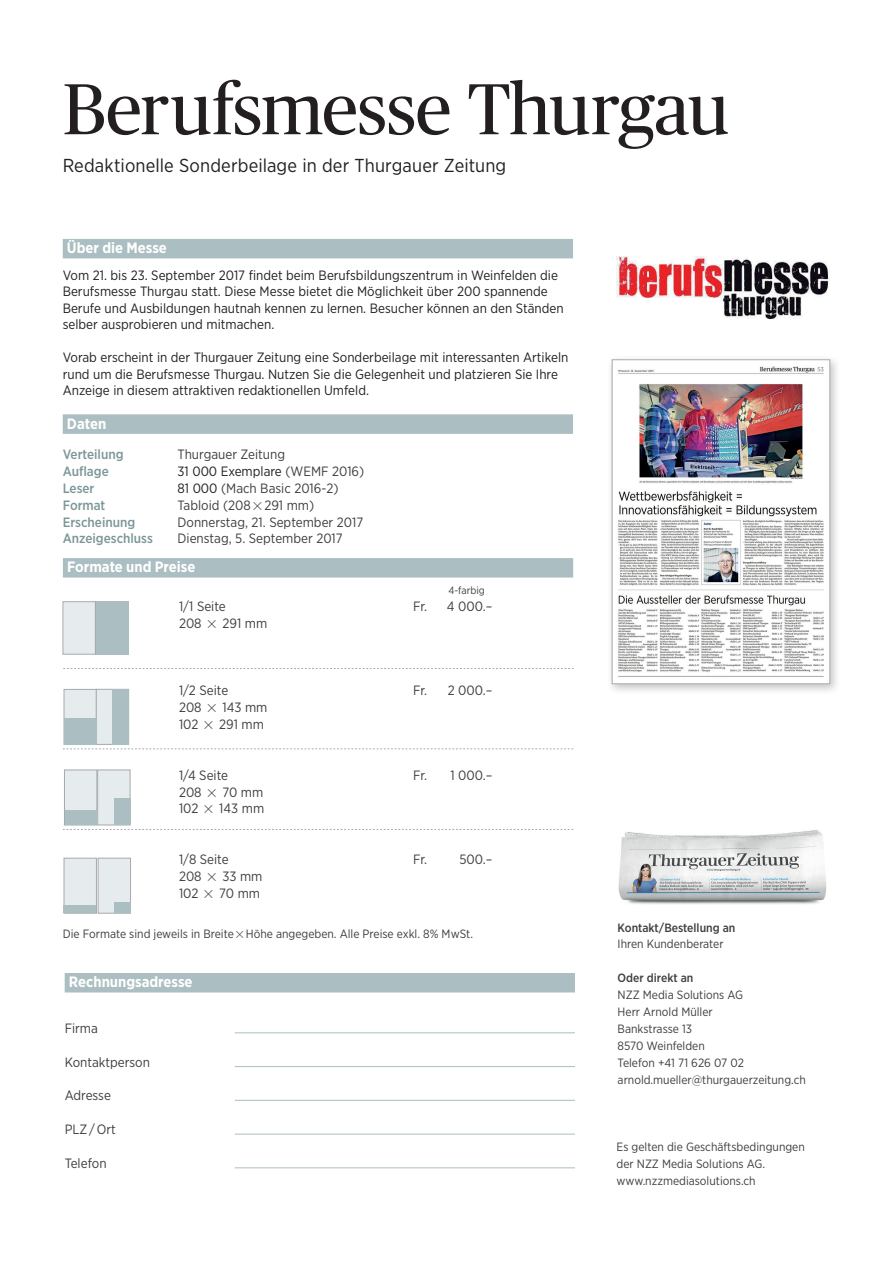
<style>
.page{position:relative;width:893px;height:1263px;background:#fff}
.page>*{position:absolute;margin:0;border:0;box-sizing:border-box;transform-origin:0 0}
.t1{font:72px "Publico Headline";letter-spacing:-.005em;color:#231f20}
.t2{font:18.75px "Gotham Narrow";letter-spacing:.005em;color:#231f20}
.t3{font:700 15px "Gotham Narrow";color:#fff}
.t4{font:13.5px/16.5px "Gotham Narrow";color:#231f20}
.t5{font:13.5px/16.8px "Gotham Narrow";color:#3e3e3f}
.t6{font:500 13.5px "Gotham Narrow";color:#7c9697}
.t7{font:12px/16.8px "Gotham Narrow";color:#3e3e3f}
.t8{font:500 12px "Gotham Narrow";color:#3e3e3f}
.t9{font:10.5px "Gotham Narrow";color:#3e3e3f}
.s1{color:#3e3e3f}
.s2{color:#231f20}
.s3{font-family:"Universal Newswith Comm Pi"}
</style>
<div class="page">
<div style="left:63px;top:414px;width:510px;height:20px;background:#abbfc2"></div>
<div style="left:63px;top:558px;width:510px;height:20px;background:#abbfc2"></div>
<div style="left:63px;top:601px;width:33px;height:53px;background:#e6eced;border:1px solid #a8a9ad"></div>
<div style="left:95px;top:601px;width:33px;height:53px;background:#a9aaae"></div>
<div style="left:96px;top:601px;width:32px;height:53px;background:#abbfc2"></div>
<svg style="left:63px;top:668px;width:511px;height:1px"></svg>
<svg style="left:63px;top:749px;width:510px;height:1px"></svg>
<svg style="left:63px;top:829px;width:510px;height:1px"></svg>
<div style="left:606px;top:354px;width:235px;height:341px;background:#231f20;opacity:.25"></div>
<img style="left:614px;top:361px;width:214px;height:321px">
<div style="left:612px;top:359px;width:218px;height:325px;border:1px solid #a8a9ad"></div>
<div style="left:64px;top:858px;width:33px;height:55px;background:#e6eced;border:1px solid #a8a9ad"></div>
<div style="left:98px;top:858px;width:33px;height:55px;background:#e6eced;border:1px solid #a8a9ad"></div>
<div style="left:64px;top:905px;width:32px;height:8px;background:#abbfc2"></div>
<div style="left:114px;top:903px;width:16px;height:10px;background:#abbfc2"></div>
<div style="left:64px;top:770px;width:33px;height:55px;background:#e6eced;border:1px solid #a8a9ad"></div>
<div style="left:97px;top:770px;width:33px;height:55px;background:#e6eced;border:1px solid #a8a9ad"></div>
<div style="left:65px;top:810px;width:32px;height:15px;background:#abbfc2"></div>
<div style="left:114px;top:798px;width:16px;height:27px;background:#abbfc2"></div>
<div style="left:64px;top:689px;width:33px;height:56px;background:#e6eced;border:1px solid #a8a9ad"></div>
<div style="left:96px;top:689px;width:33px;height:56px;background:#e6eced;border:1px solid #a8a9ad"></div>
<div style="left:112px;top:689px;width:16px;height:55px;background:#abbfc2"></div>
<div style="left:64px;top:718px;width:33px;height:27px;background:#abbfc2"></div>
<img style="left:617px;top:256px;width:212px;height:63px">
<div style="left:63px;top:239px;width:510px;height:19px;background:#abbfc2"></div>
<div style="left:65px;top:973px;width:510px;height:19px;background:#abbfc2"></div>
<hr style="left:235px;top:1032px;width:340px;height:1px;background:#abbfc2">
<hr style="left:235px;top:1066px;width:340px;height:1px;background:#abbfc2">
<hr style="left:235px;top:1100px;width:340px;height:1px;background:#abbfc2">
<hr style="left:235px;top:1134px;width:340px;height:1px;background:#abbfc2">
<hr style="left:235px;top:1167px;width:340px;height:1px;background:#abbfc2">
<img style="left:618px;top:830px;width:209px;height:75px">
<h1 class="t1" style="left:63px;top:59px;width:668px">Berufsmesse Thurgau</h1>
<h2 class="t2" style="left:63px;top:154px;width:445px">Redaktionelle Sonderbeilage in der Thurgauer Zeitung</h2>
<p class="t3" style="left:67px;top:238px;width:101px">Über die Messe</p>
<p class="t4" style="left:63px;top:266px;width:503px">Vom 21. bis 23. September 2017 findet beim Berufsbildungszentrum in Weinfelden die Berufsmesse Thurgau statt. Diese Messe bietet die Möglichkeit über 200 spannende Berufe und Ausbildungen hautnah kennen zu lernen. Besucher können an den Ständen selber ausprobieren und mitmachen.</p>
<p class="t4" style="left:63px;top:349px;width:507px">Vorab erscheint in der Thurgauer Zeitung eine Sonderbeilage mit interessanten Artikeln rund um die Berufsmesse Thurgau. Nutzen Sie die Gelegenheit und platzieren Sie Ihre<br>Anzeige in diesem attraktiven redaktionellen Umfeld.</p>
<p class="t3" style="left:67px;top:414px;width:41px">Daten</p>
<p class="t6" style="left:63px;top:446px;width:62px">Verteilung</p>
<p class="t5" style="left:178px;top:446px;width:109px">Thurgauer Zeitung</p>
<p class="t6" style="left:63px;top:463px;width:48px">Auflage</p>
<p class="t4" style="left:178px;top:463px;width:188px">31 000 Exemplare <span class="s1">(WEMF 2016)</span></p>
<p class="t6" style="left:63px;top:479px;width:33px">Leser</p>
<p class="t5" style="left:178px;top:479px;width:162px"><span class="s2">81 000</span> (Mach Basic 2016-2)</p>
<p class="t6" style="left:63px;top:496px;width:44px">Format</p>
<p class="t5" style="left:178px;top:496px;width:138px">Tabloid (208<span class="s3">2</span>291 mm)</p>
<p class="t6" style="left:63px;top:513px;width:74px">Erscheinung</p>
<p class="t5" style="left:178px;top:513px;width:187px">Donnerstag, 21. September 2017</p>
<p class="t6" style="left:63px;top:530px;width:92px">Anzeigeschluss</p>
<p class="t5" style="left:178px;top:530px;width:167px">Dienstag, 5. September 2017</p>
<p class="t3" style="left:67px;top:557px;width:130px">Formate und Preise</p>
<p class="t9" style="left:448px;top:584px;width:38px">4-farbig</p>
<p class="t5" style="left:179px;top:597px;width:48px">1/1 Seite</p>
<p class="t5" style="left:413px;top:597px;width:81px">Fr. 4 000.–</p>
<p class="t5" style="left:179px;top:614px;width:90px">208 <span class="s3">2</span> 291 mm</p>
<p class="t5" style="left:179px;top:682px;width:51px">1/2 Seite</p>
<p class="t5" style="left:413px;top:682px;width:81px">Fr. 2 000.–</p>
<p class="t5" style="left:179px;top:699px;width:90px">208 <span class="s3">2</span> 143 mm<br>102 <span class="s3">2</span> 291 mm</p>
<p class="t5" style="left:179px;top:766px;width:51px">1/4 Seite</p>
<p class="t5" style="left:413px;top:766px;width:81px">Fr. 1 000.–</p>
<p class="t5" style="left:179px;top:783px;width:87px">208 <span class="s3">2</span> 70 mm<br>102 <span class="s3">2</span> 143 mm</p>
<p class="t5" style="left:179px;top:851px;width:51px">1/8 Seite</p>
<p class="t5" style="left:413px;top:851px;width:81px">Fr. 500.–</p>
<p class="t5" style="left:179px;top:867px;width:85px">208 <span class="s3">2</span> 33 mm<br>102 <span class="s3">2</span> 70 mm</p>
<p class="t7" style="left:63px;top:925px;width:412px">Die Formate sind jeweils in Breite<span class="s3">2</span>Höhe angegeben. Alle Preise exkl. 8% MwSt.</p>
<p class="t3" style="left:69px;top:972px;width:125px">Rechnungsadresse</p>
<p class="t5" style="left:65px;top:1019px;width:35px">Firma</p>
<p class="t5" style="left:65px;top:1053px;width:87px">Kontaktperson</p>
<p class="t5" style="left:65px;top:1087px;width:48px">Adresse</p>
<p class="t5" style="left:65px;top:1121px;width:53px">PLZ / Ort</p>
<p class="t5" style="left:65px;top:1154px;width:43px">Telefon</p>
<p class="t8" style="left:618px;top:920px;width:119px">Kontakt/Bestellung an</p>
<p class="t7" style="left:618px;top:936px;width:107px">Ihren Kundenberater</p>
<p class="t8" style="left:618px;top:970px;width:77px">Oder direkt an</p>
<p class="t7" style="left:618px;top:986px;width:190px">NZZ Media Solutions AG<br>Herr Arnold Müller<br>Bankstrasse 13<br>8570 Weinfelden<br>Telefon +41 71 626 07 02 arnold.mueller@thurgauerzeitung.ch</p>
<p class="t7" style="left:617px;top:1138px;width:190px">Es gelten die Geschäftsbedingungen der NZZ Media Solutions AG. www.nzzmediasolutions.ch</p>
</div>
